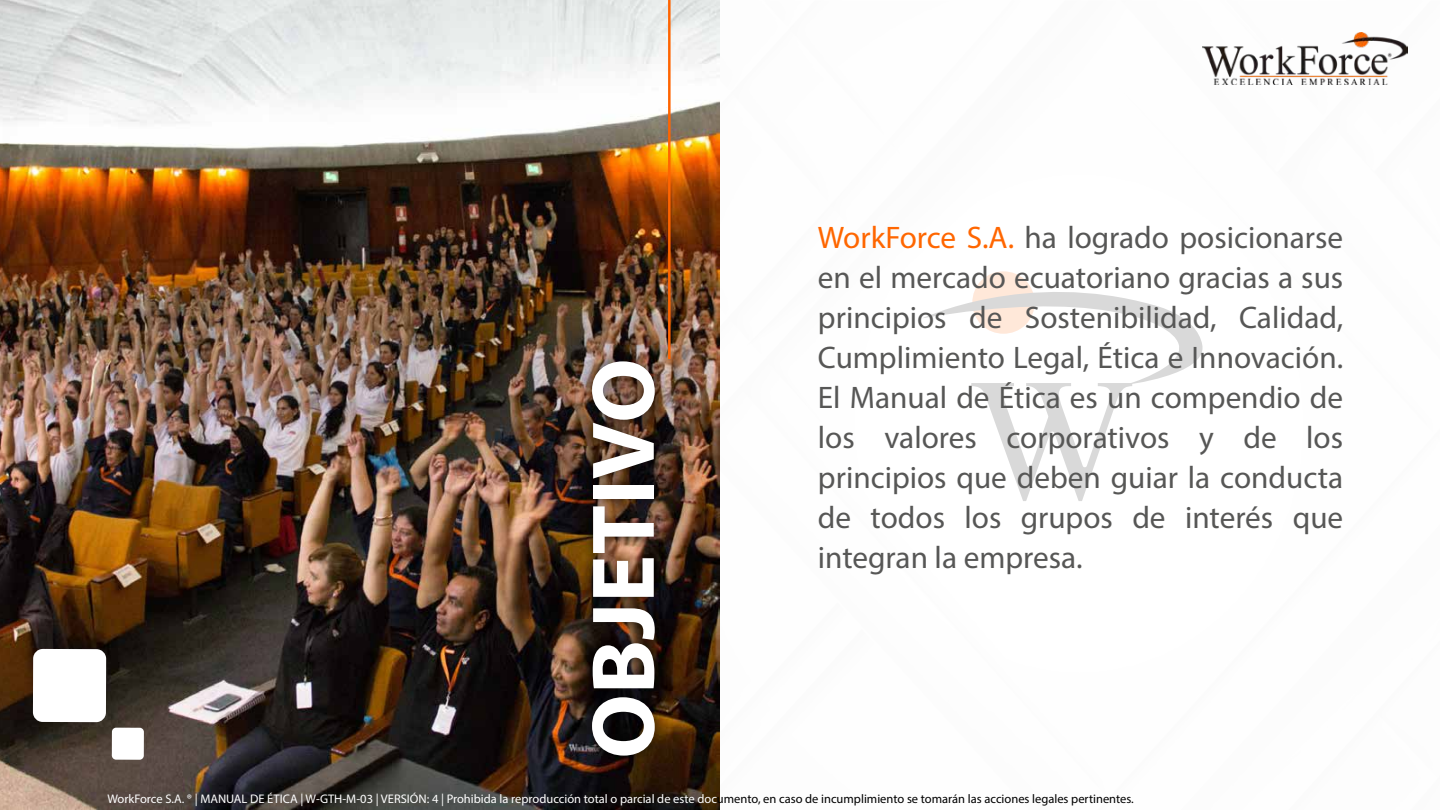
<style>
.page{position:relative;width:1440px;height:810px;background:#fff}
.page>*{position:absolute;margin:0;border:0;box-sizing:border-box;transform-origin:0 0}
.t1{font:700 90px "Myriad Pro";color:#fff}
.t2{font:31.25px/40px "Myriad Pro";color:#575756;text-align:justify}
.t3{font:12.5px "Myriad Pro";color:#fff}
.s1{color:#f60}
.s2{color:#000}
</style>
<div class="page">
<img style="left:0;top:0;width:720px;height:810px">
<div style="left:33px;top:649px;width:73px;height:73px;background:#fff;border-radius:10px"></div>
<div style="left:112px;top:728px;width:32px;height:32px;background:#fff;border-radius:4px"></div>
<img style="left:559px;top:338px;width:137px;height:440px">
<svg style="left:924px;top:271px;width:279px;height:230px"></svg>
<hr style="left:668px;top:0;width:3px;height:359px;background:#ff6400">
<img style="left:1203px;top:32px;width:205px;height:53px">
<h1 class="t1" style="left:565px;top:759px;width:402px;rotate:-90deg">OBJETIVO</h1>
<p class="t2" style="left:818px;top:217px;width:527px"><span class="s1">WorkForce S.A.</span> ha logrado posicionarse en el mercado ecuatoriano gracias a sus principios de Sostenibilidad, Calidad, Cumplimiento Legal, Ética e Innovación.<br>El Manual de Ética es un compendio de los valores corporativos y de los principios que deben guiar la conducta de todos los grupos de interés que integran la empresa.</p>
<p class="t3" style="left:107px;top:791px;width:1028px">WorkForce S.A. ® | MANUAL DE ÉTICA | W-GTH-M-03 | VERSIÓN: 4 | Prohibida la reproducción total o parcial de este doc<span class="s2">umento, en caso de incumplimiento se tomarán las acciones legales pertinentes.</span></p>
</div>
